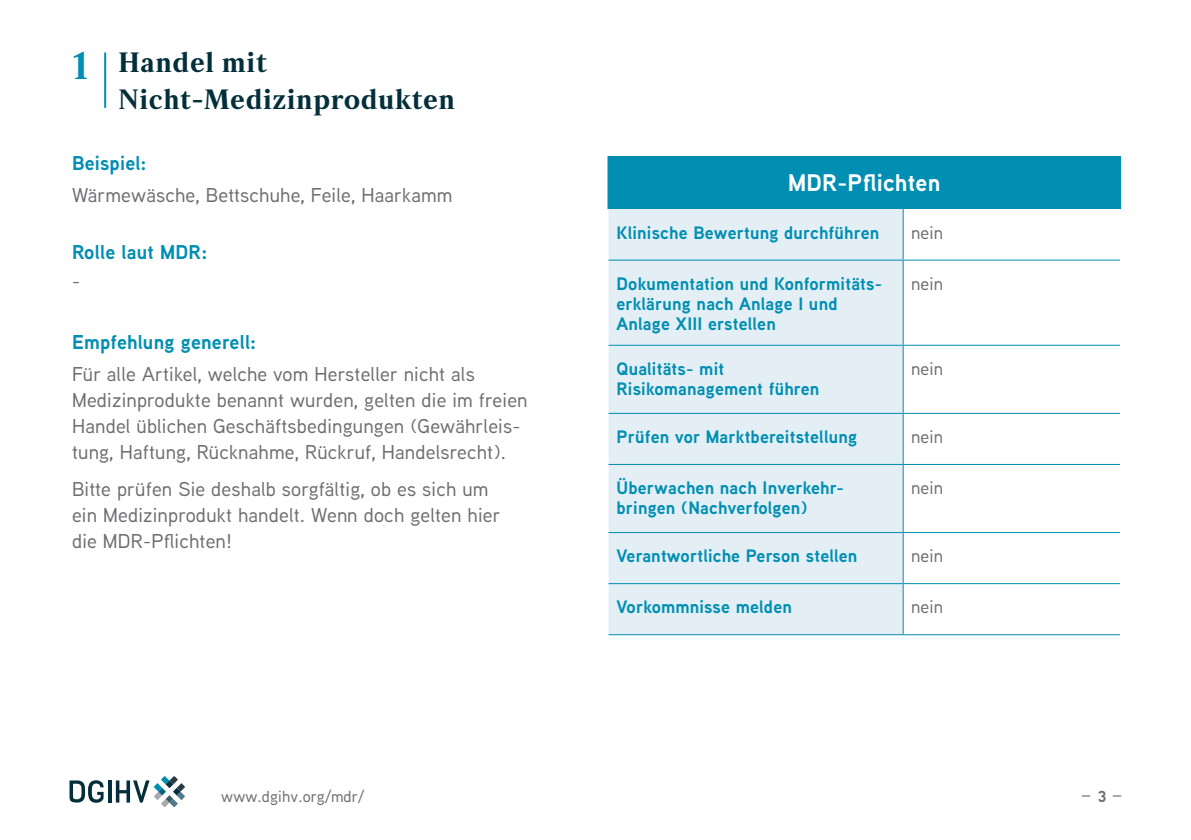
<style>
.page{position:relative;width:1191px;height:840px;background:#fff}
.page>*{position:absolute;margin:0;border:0;box-sizing:border-box;transform-origin:0 0}
.t1{font:700 40px "Strato Pro";color:#008eb2}
.t2{font:700 28px/37px "Strato Pro";letter-spacing:.02em;color:#032f3a}
.t3{font:700 24px "Aaux Next";letter-spacing:.01em;color:#fff}
.t4{font:500 20px/26px "Aaux Next";letter-spacing:.01em;color:#6c6d70}
.t5{font:700 20px "Aaux Next";letter-spacing:.01em;color:#008eb2}
.t6{font:700 18px/20px "Aaux Next";letter-spacing:.01em;color:#008eb2}
.t7{font:500 18px "Aaux Next";letter-spacing:.01em;color:#6c6d70}
.t8{font:500 16px "Aaux Next";letter-spacing:.01em;color:#6c6d70}
.t9{font:700 16px "Aaux Next";color:#6c6d70}
</style>
<div class="page">
<svg style="left:69px;top:780px;width:35px;height:22px"></svg>
<hr style="left:108px;top:780px;width:3px;height:22px;background:#032f3a">
<svg style="left:116px;top:776px;width:69px;height:30px"></svg>
<div style="left:608px;top:156px;width:512px;height:53px;background:#008eb2"></div>
<div style="left:608px;top:209px;width:294px;height:425px;background:#e3eff5"></div>
<svg style="left:903px;top:209px;width:217px;height:425px"></svg>
<svg style="left:903px;top:260px;width:217px;height:203px"></svg>
<hr style="left:607px;top:156px;width:2px;height:53px;background:#008eb2">
<hr style="left:1119px;top:156px;width:2px;height:53px;background:#008eb2">
<hr style="left:902px;top:209px;width:1px;height:50px;background:#008eb2">
<hr style="left:608px;top:259px;width:295px;height:1px;background:#008eb2">
<hr style="left:903px;top:259px;width:217px;height:1px;background:#008eb2">
<hr style="left:902px;top:260px;width:1px;height:84px;background:#008eb2">
<hr style="left:608px;top:344px;width:295px;height:1px;background:#008eb2">
<hr style="left:903px;top:344px;width:217px;height:1px;background:#008eb2">
<hr style="left:902px;top:345px;width:1px;height:67px;background:#008eb2">
<hr style="left:608px;top:412px;width:295px;height:1px;background:#008eb2">
<hr style="left:903px;top:412px;width:217px;height:1px;background:#008eb2">
<hr style="left:902px;top:413px;width:1px;height:50px;background:#008eb2">
<hr style="left:608px;top:463px;width:295px;height:1px;background:#008eb2">
<hr style="left:903px;top:463px;width:217px;height:1px;background:#008eb2">
<hr style="left:902px;top:464px;width:1px;height:67px;background:#008eb2">
<hr style="left:608px;top:531px;width:295px;height:1px;background:#008eb2">
<hr style="left:903px;top:531px;width:217px;height:1px;background:#008eb2">
<hr style="left:902px;top:532px;width:1px;height:50px;background:#008eb2">
<hr style="left:608px;top:582px;width:295px;height:1px;background:#008eb2">
<hr style="left:903px;top:582px;width:217px;height:1px;background:#008eb2">
<hr style="left:902px;top:583px;width:1px;height:51px;background:#008eb2">
<hr style="left:608px;top:634px;width:295px;height:1px;background:#008eb2">
<hr style="left:903px;top:634px;width:217px;height:1px;background:#008eb2">
<hr style="left:104px;top:52px;width:2px;height:56px;background:#008eb2">
<h1 class="t1" style="left:73px;top:40px;width:17px">1</h1>
<h2 class="t2" style="left:118px;top:43px;width:338px">Handel mit<br>Nicht-Medizinprodukten</h2>
<p class="t5" style="left:72px;top:149px;width:76px">Beispiel:</p>
<p class="t4" style="left:72px;top:181px;width:382px">Wärmewäsche, Bettschuhe, Feile, Haarkamm</p>
<p class="t5" style="left:72px;top:238px;width:137px">Rolle laut MDR:</p>
<p class="t4" style="left:72px;top:267px;width:10px">-</p>
<p class="t5" style="left:72px;top:327px;width:186px">Empfehlung generell:</p>
<p class="t4" style="left:72px;top:360px;width:457px">Für alle Artikel, welche vom Hersteller nicht als Medizinprodukte benannt wurden, gelten die im freien Handel üblichen Geschäftsbedingungen (Gewährleis&shy;tung, Haftung, Rücknahme, Rückruf, Handelsrecht).</p>
<p class="t4" style="left:72px;top:475px;width:430px">Bitte prüfen Sie deshalb sorgfältig, ob es sich um ein Medizinprodukt handelt. Wenn doch gelten hier die MDR-Pflichten!</p>
<p class="t3" style="left:788px;top:165px;width:154px">MDR-Pflichten</p>
<p class="t6" style="left:616px;top:222px;width:264px">Klinische Bewertung durchführen</p>
<p class="t7" style="left:911px;top:220px;width:34px">nein</p>
<p class="t6" style="left:616px;top:273px;width:267px">Dokumentation und Konformitäts&shy;erklärung nach Anlage I und<br>Anlage XIII erstellen</p>
<p class="t7" style="left:911px;top:271px;width:34px">nein</p>
<p class="t6" style="left:616px;top:358px;width:204px">Qualitäts- mit<br>Risikomanagement führen</p>
<p class="t7" style="left:911px;top:356px;width:34px">nein</p>
<p class="t6" style="left:616px;top:426px;width:242px">Prüfen vor Marktbereitstellung</p>
<p class="t7" style="left:911px;top:424px;width:34px">nein</p>
<p class="t6" style="left:616px;top:477px;width:229px">Überwachen nach Inverkehr&shy;bringen (Nachverfolgen)</p>
<p class="t7" style="left:911px;top:475px;width:34px">nein</p>
<p class="t6" style="left:616px;top:545px;width:242px">Verantwortliche Person stellen</p>
<p class="t7" style="left:911px;top:543px;width:34px">nein</p>
<p class="t6" style="left:616px;top:596px;width:177px">Vorkommnisse melden</p>
<p class="t7" style="left:911px;top:594px;width:34px">nein</p>
<p class="t8" style="left:221px;top:784px;width:145px">www.dgihv.org/mdr/</p>
<p class="t9" style="left:1097px;top:784px;width:10px">3</p>
</div>
